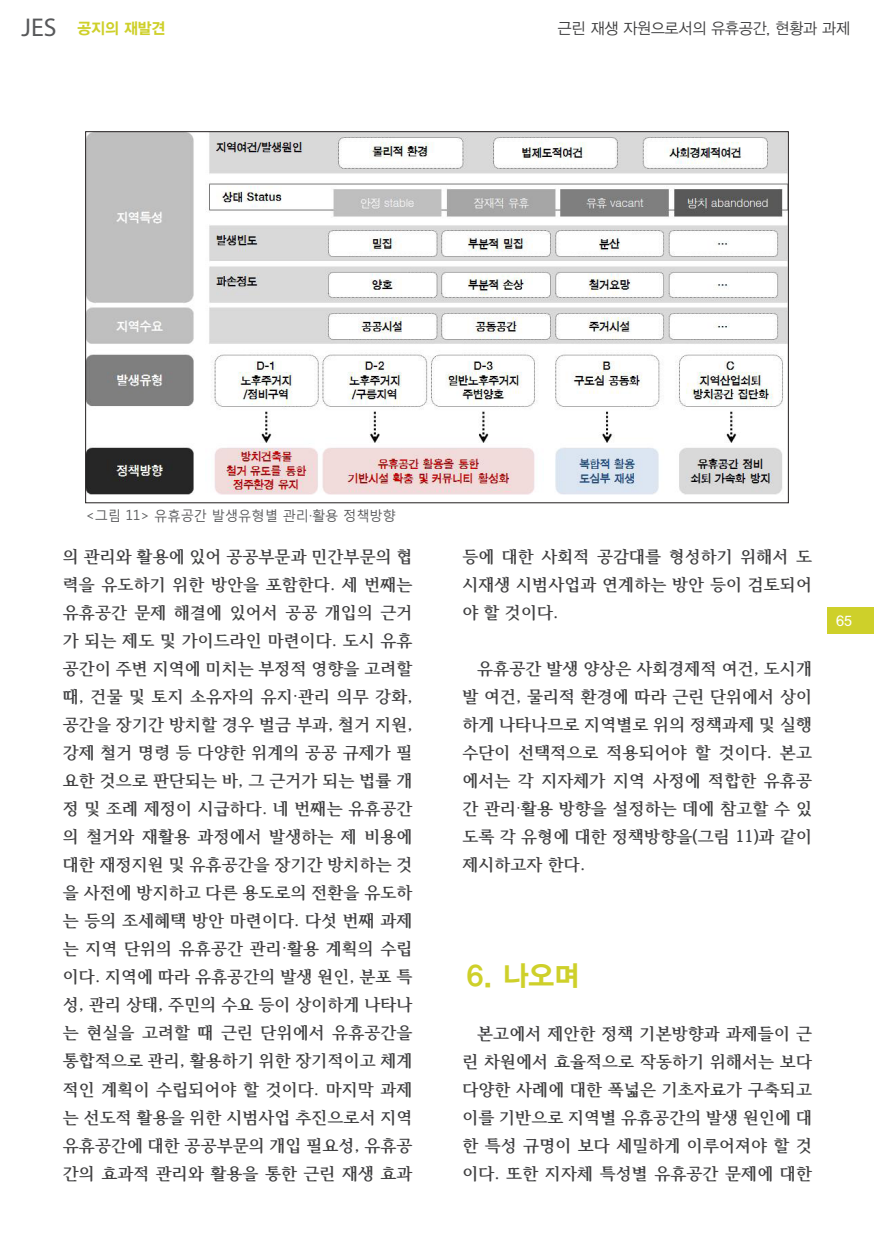
<style>
.page{position:relative;width:874px;height:1241px;background:#fff}
.page>*{position:absolute;margin:0;border:0;box-sizing:border-box;transform-origin:0 0}
.t1{font:28px "YDIYGO350";color:#ced02a}
.t2{font:700 16.62px/28px "HCR Batang";letter-spacing:-.005em;color:#3e3e3f;text-align:justify}
.t3{font:15.75px "YDIYGO320";color:#3e3e3f;scale:.95 1}
.t4{font:15.75px "YDIYGO350";color:#ced02a;scale:.95 1}
.t5{font:14px "Malgun Gothic";letter-spacing:-.005em;color:#57585a;scale:.95 1}
.t6{font:14px "YDIYGO330";color:#fff}
.s1{font-family:"Myriad Pro";font-size:25.72px;color:#57585a}
</style>
<div class="page">
<img style="left:87px;top:133px;width:699px;height:361px">
<div style="left:827px;top:607px;width:46px;height:27px;background:#ced02a"></div>
<p class="t4" style="left:22px;top:20px;width:153px"><span class="s1">JES</span> 공지의 재발견</p>
<p class="t3" style="left:557px;top:19px;width:308px">근린 재생 자원으로서의 유휴공간, 현황과 과제</p>
<p class="t5" style="left:85px;top:507px;width:328px">&lt;그림 11&gt; 유휴공간 발생유형별 관리·활용 정책방향</p>
<p class="t2" style="left:63px;top:542px;width:351px">의 관리와 활용에 있어 공공부문과 민간부문의 협 력을 유도하기 위한 방안을 포함한다. 세 번째는 유휴공간 문제 해결에 있어서 공공 개입의 근거 가 되는 제도 및 가이드라인 마련이다. 도시 유휴 공간이 주변 지역에 미치는 부정적 영향을 고려할 때, 건물 및 토지 소유자의 유지·관리 의무 강화, 공간을 장기간 방치할 경우 벌금 부과, 철거 지원, 강제 철거 명령 등 다양한 위계의 공공 규제가 필 요한 것으로 판단되는 바, 그 근거가 되는 법률 개 정 및 조례 제정이 시급하다. 네 번째는 유휴공간 의 철거와 재활용 과정에서 발생하는 제 비용에 대한 재정지원 및 유휴공간을 장기간 방치하는 것 을 사전에 방지하고 다른 용도로의 전환을 유도하 는 등의 조세혜택 방안 마련이다. 다섯 번째 과제 는 지역 단위의 유휴공간 관리·활용 계획의 수립 이다. 지역에 따라 유휴공간의 발생 원인, 분포 특 성, 관리 상태, 주민의 수요 등이 상이하게 나타나 는 현실을 고려할 때 근린 단위에서 유휴공간을 통합적으로 관리, 활용하기 위한 장기적이고 체계 적인 계획이 수립되어야 할 것이다. 마지막 과제 는 선도적 활용을 위한 시범사업 추진으로서 지역 유휴공간에 대한 공공부문의 개입 필요성, 유휴공 간의 효과적 관리와 활용을 통한 근린 재생 효과</p>
<p class="t2" style="left:462px;top:542px;width:351px">등에 대한 사회적 공감대를 형성하기 위해서 도 시재생 시범사업과 연계하는 방안 등이 검토되어 야 할 것이다.</p>
<p class="t2" style="left:462px;top:654px;width:351px;text-indent:15px">유휴공간 발생 양상은 사회경제적 여건, 도시개 발 여건, 물리적 환경에 따라 근린 단위에서 상이 하게 나타나므로 지역별로 위의 정책과제 및 실행 수단이 선택적으로 적용되어야 할 것이다. 본고 에서는 각 지자체가 지역 사정에 적합한 유휴공 간 관리‧활용 방향을 설정하는 데에 참고할 수 있 도록 각 유형에 대한 정책방향을(그림 11)과 같이 제시하고자 한다.</p>
<p class="t1" style="left:467px;top:961px;width:114px">6. 나오며</p>
<p class="t2" style="left:462px;top:1019px;width:351px;text-indent:15px">본고에서 제안한 정책 기본방향과 과제들이 근 린 차원에서 효율적으로 작동하기 위해서는 보다 다양한 사례에 대한 폭넓은 기초자료가 구축되고 이를 기반으로 지역별 유휴공간의 발생 원인에 대 한 특성 규명이 보다 세밀하게 이루어져야 할 것 이다. 또한 지자체 특성별 유휴공간 문제에 대한</p>
<p class="t6" style="left:835px;top:613px;width:17px">65</p>
</div>
